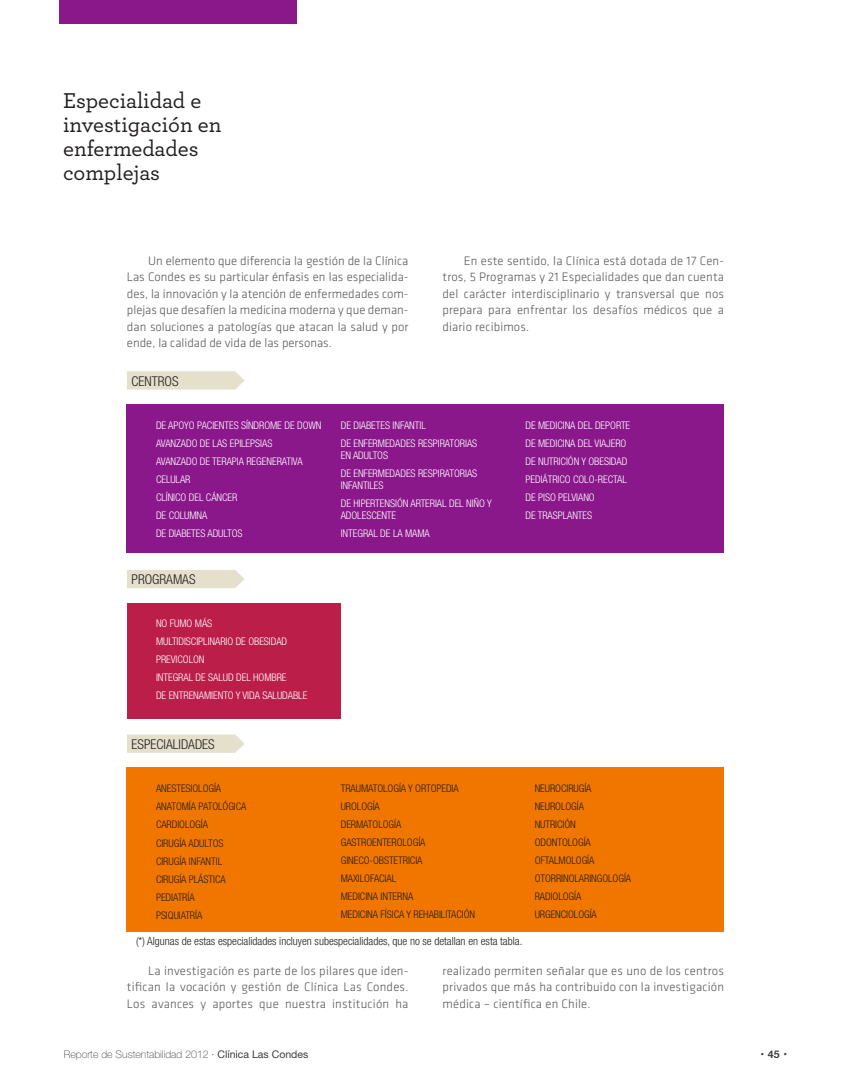
<style>
.page{position:relative;width:851px;height:1085px;background:#fff}
.page>*{position:absolute;margin:0;border:0;box-sizing:border-box;transform-origin:0 0}
.t1{font:500 22.5px/24px "Archer";color:#231f20}
.t2{font:300 condensed 13.5px "Helvetica Neue";color:#231f20}
.t3{font:700 13.5px "Helvetica Neue";color:#3e3e3f}
.PARRAFO_TEXTOS{font:300 12.75px/16.5px "Klavika";letter-spacing:.01em;color:#57585a;text-align:justify}
.t4{font:300 condensed 11.25px "Helvetica Neue";color:#231f20}
.t5{font:300 condensed 10.5px/12px "Helvetica Neue";letter-spacing:-.005em;color:#fff}
.t6{font:300 condensed 10.5px "Helvetica Neue";letter-spacing:-.005em;color:#231f20}
.t7{font:100 10.5px "Helvetica Neue";color:#3e3e3f}
.s1{font-weight:400}
.s2{font-size:10.5px}
</style>
<div class="page">
<div style="left:60px;top:0;width:237px;height:23px;background:#8a188a"></div>
<svg style="left:127px;top:371px;width:118px;height:18px;background:#e5e1cf"></svg>
<div style="left:127px;top:570px;width:118px;height:18px;background:#e4e0cc"></div>
<svg style="left:127px;top:734px;width:118px;height:18px;background:#e5e2cf"></svg>
<div style="left:127px;top:404px;width:597px;height:149px;background:#8a188a"></div>
<div style="left:127px;top:603px;width:214px;height:115px;background:#bb1e49"></div>
<div style="left:127px;top:767px;width:597px;height:165px;background:#f17600"></div>
<p class="t1" style="left:63px;top:87px;width:160px">Especialidad e investigación en enfermedades complejas</p>
<p class="PARRAFO_TEXTOS" style="left:127px;top:252px;width:283px;text-indent:21px">Un elemento que diferencia la gestión de la Clínica Las Condes es su particular énfasis en las especialida&shy;des, la innovación y la atención de enfermedades com&shy;plejas que desafíen la medicina moderna y que deman&shy;dan soluciones a patologías que atacan la salud y por ende, la calidad de vida de las personas.</p>
<p class="t2" style="left:131px;top:373px;width:48px">CENTROS</p>
<p class="PARRAFO_TEXTOS" style="left:442px;top:252px;width:283px;text-indent:21px">En este sentido, la Clínica está dotada de 17 Cen&shy;tros, 5 Programas y 21 Especialidades que dan cuenta del carácter interdisciplinario y transversal que nos prepara para enfrentar los desafíos médicos que a diario recibimos.</p>
<p class="t5" style="left:156px;top:419px;width:167px">DE APOYO PACIENTES SÍNDROME DE DOWN</p>
<p class="t5" style="left:156px;top:437px;width:118px">AVANZADO DE LAS EPILEPSIAS</p>
<p class="t5" style="left:156px;top:452px;width:148px;line-height:18px">AVANZADO DE TERAPIA REGENERATIVA<br>CELULAR</p>
<p class="t5" style="left:156px;top:491px;width:83px">CLÍNICO DEL CÁNCER</p>
<p class="t5" style="left:156px;top:509px;width:53px">DE COLUMNA</p>
<p class="t5" style="left:156px;top:527px;width:88px">DE DIABETES ADULTOS</p>
<p class="t2" style="left:131px;top:571px;width:65px">PROGRAMAS</p>
<p class="t5" style="left:156px;top:617px;width:58px">NO FUMO MÁS</p>
<p class="t5" style="left:156px;top:635px;width:133px">MULTIDISCIPLINARIO DE OBESIDAD</p>
<p class="t5" style="left:156px;top:653px;width:50px">PREVICOLON</p>
<p class="t5" style="left:156px;top:671px;width:132px">INTEGRAL DE SALUD DEL HOMBRE</p>
<p class="t5" style="left:156px;top:689px;width:153px">DE ENTRENAMIENTO Y VIDA SALUDABLE</p>
<p class="t2" style="left:131px;top:736px;width:85px">ESPECIALIDADES</p>
<p class="t6" style="left:156px;top:782px;width:67px">ANESTESIOLOGÍA</p>
<p class="t6" style="left:156px;top:800px;width:92px">ANATOMÍA PATOLÓGICA</p>
<p class="t6" style="left:156px;top:818px;width:53px">CARDIOLOGÍA</p>
<p class="t6" style="left:156px;top:836px;width:69px">CIRUGÍA ADULTOS</p>
<p class="t6" style="left:156px;top:854px;width:68px">CIRUGÍA INFANTIL</p>
<p class="t6" style="left:156px;top:872px;width:71px">CIRUGÍA PLÁSTICA</p>
<p class="t6" style="left:156px;top:890px;width:40px">PEDIATRÍA</p>
<p class="t6" style="left:156px;top:908px;width:48px">PSIQUIATRÍA</p>
<p class="t5" style="left:341px;top:419px;width:87px">DE DIABETES INFANTIL</p>
<p class="t5" style="left:341px;top:437px;width:138px">DE ENFERMEDADES RESPIRATORIAS<br>EN ADULTOS</p>
<p class="t5" style="left:341px;top:467px;width:138px">DE ENFERMEDADES RESPIRATORIAS<br>INFANTILES</p>
<p class="t5" style="left:341px;top:497px;width:152px">DE HIPERTENSIÓN ARTERIAL DEL NIÑO Y<br>ADOLESCENTE</p>
<p class="t5" style="left:341px;top:527px;width:91px">INTEGRAL DE LA MAMA</p>
<p class="t6" style="left:341px;top:782px;width:119px">TRAUMATOLOGÍA Y ORTOPEDIA</p>
<p class="t6" style="left:341px;top:800px;width:41px">UROLOGÍA</p>
<p class="t6" style="left:341px;top:818px;width:62px">DERMATOLOGÍA</p>
<p class="t6" style="left:341px;top:836px;width:86px">GASTROENTEROLOGÍA</p>
<p class="t6" style="left:341px;top:854px;width:83px">GINECO-OBSTETRICIA</p>
<p class="t6" style="left:341px;top:872px;width:57px">MAXILOFACIAL</p>
<p class="t6" style="left:341px;top:890px;width:74px">MEDICINA INTERNA</p>
<p class="t6" style="left:341px;top:908px;width:136px">MEDICINA FÍSICA Y REHABILITACIÓN</p>
<p class="t5" style="left:525px;top:419px;width:106px">DE MEDICINA DEL DEPORTE</p>
<p class="t5" style="left:525px;top:437px;width:102px">DE MEDICINA DEL VIAJERO</p>
<p class="t5" style="left:525px;top:455px;width:103px">DE NUTRICIÓN Y OBESIDAD</p>
<p class="t5" style="left:525px;top:473px;width:103px">PEDIÁTRICO COLO-RECTAL</p>
<p class="t5" style="left:525px;top:491px;width:71px">DE PISO PELVIANO</p>
<p class="t5" style="left:525px;top:509px;width:68px">DE TRASPLANTES</p>
<p class="t6" style="left:534px;top:782px;width:58px">NEUROCIRUGÍA</p>
<p class="t6" style="left:534px;top:800px;width:51px">NEUROLOGÍA</p>
<p class="t6" style="left:534px;top:818px;width:43px">NUTRICIÓN</p>
<p class="t6" style="left:534px;top:836px;width:58px">ODONTOLOGÍA</p>
<p class="t6" style="left:534px;top:854px;width:61px">OFTALMOLOGÍA</p>
<p class="t6" style="left:534px;top:872px;width:98px">OTORRINOLARINGOLOGÍA</p>
<p class="t6" style="left:534px;top:890px;width:48px">RADIOLOGÍA</p>
<p class="t6" style="left:534px;top:908px;width:64px">URGENCIOLOGÍA</p>
<p class="t4" style="left:136px;top:934px;width:387px">(*) Algunas de estas especialidades incluyen subespecialidades, que no se detallan en esta tabla.</p>
<p class="PARRAFO_TEXTOS" style="left:127px;top:962px;width:283px;text-indent:21px">La investigación es parte de los pilares que iden&shy;tifican la vocación y gestión de Clínica Las Condes.<br>Los avances y aportes que nuestra institución ha</p>
<p class="PARRAFO_TEXTOS" style="left:442px;top:962px;width:283px">realizado permiten señalar que es uno de los centros privados que más ha contribuido con la investigación médica – científica en Chile.</p>
<p class="t7" style="left:64px;top:1048px;width:246px">Reporte de Sustentabilidad 2012 · <span class="s1">Clínica Las Condes</span></p>
<p class="t3" style="left:760px;top:1044px;width:28px">· <span class="s2">45</span> ·</p>
</div>
